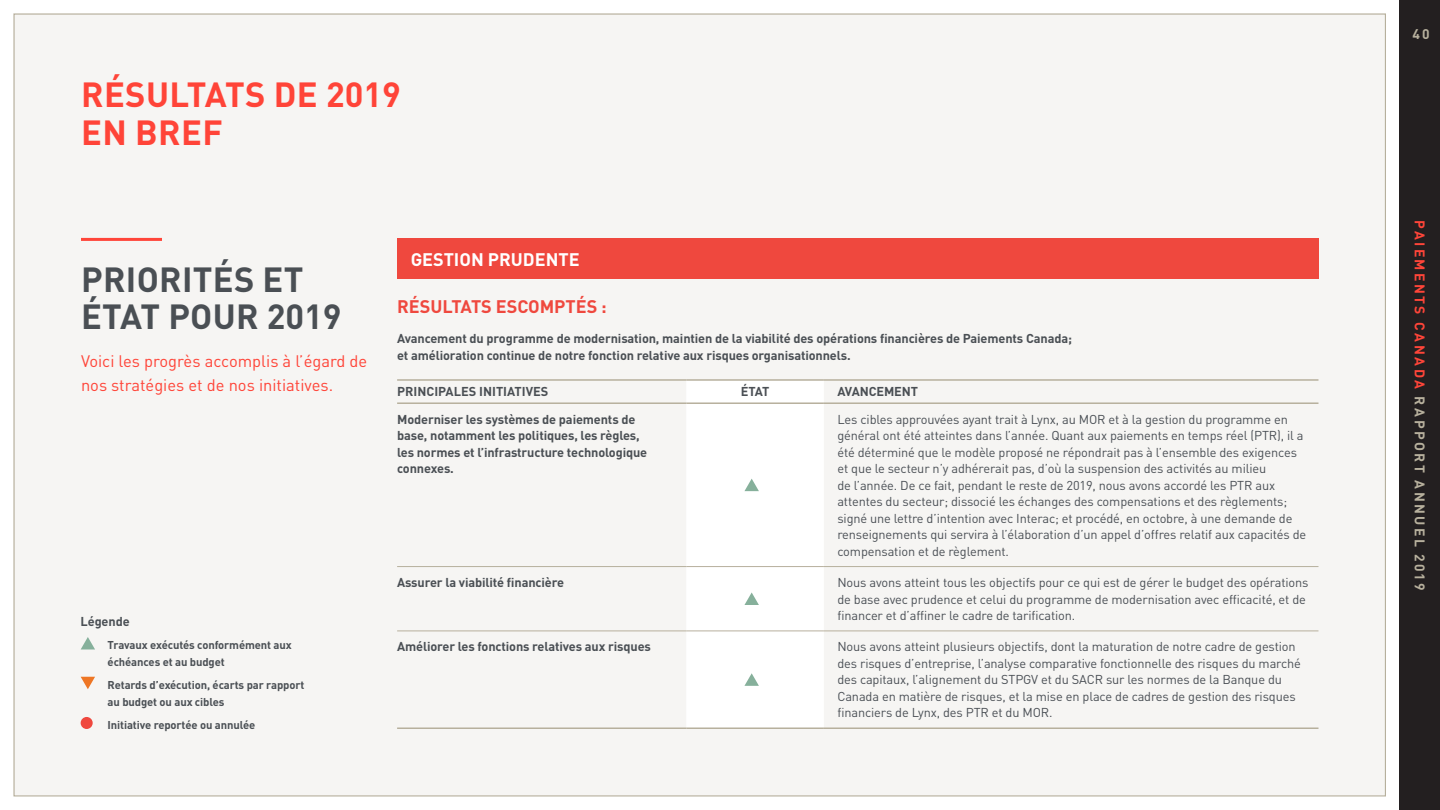
<style>
.page{position:relative;width:1440px;height:810px;background:#fff}
.page>*{position:absolute;margin:0;border:0;box-sizing:border-box;transform-origin:0 0}
.t1{font:700 34.5px/37.5px "DIN Pro";letter-spacing:.01em;color:#4a4f54}
.t2{font:700 34.5px/37.5px "DIN Pro";letter-spacing:.01em;color:#ff4438}
.t3{font:700 18px "DIN Pro";color:#ef483e}
.t4{font:700 18px "DIN Pro";color:#fff}
.t5{font:16.5px/24px "DIN Pro";color:#ff4438}
.t6{font:700 13.8px "DIN Pro";letter-spacing:.17em;color:#b7b09d}
.t7{font:12.75px/16.5px "DIN Pro";letter-spacing:-.01em;color:#4a4f55}
.t8{font:700 12.75px/16.5px "DIN Pro";letter-spacing:-.01em;color:#4a4f54}
.t9{font:700 11.25px/16.5px "DIN Pro";letter-spacing:-.01em;color:#4a4f54}
.s1{color:#ff4539}
</style>
<div class="page">
<div style="left:14px;top:14px;width:1372px;height:782px;background:#f6f5f3"></div>
<hr style="left:81px;top:238px;width:81px;height:3px;background:#ff4539">
<div style="left:686px;top:381px;width:138px;height:347px;background:#fff"></div>
<hr style="left:397px;top:566px;width:289px;height:1px;background:#b7b09d">
<hr style="left:686px;top:566px;width:138px;height:1px;background:#b7b09d">
<hr style="left:824px;top:566px;width:494px;height:1px;background:#b7b09d">
<hr style="left:397px;top:631px;width:289px;height:1px;background:#b7b09d">
<hr style="left:686px;top:631px;width:138px;height:1px;background:#b7b09d">
<hr style="left:824px;top:631px;width:494px;height:1px;background:#b7b09d">
<hr style="left:397px;top:728px;width:289px;height:1px;background:#b7b09d">
<hr style="left:686px;top:728px;width:138px;height:1px;background:#b7b09d">
<hr style="left:824px;top:728px;width:494px;height:1px;background:#b7b09d">
<hr style="left:397px;top:379px;width:289px;height:2px;background:#b7b09d">
<hr style="left:686px;top:379px;width:138px;height:2px;background:#b7b09d">
<hr style="left:824px;top:379px;width:494px;height:2px;background:#b7b09d">
<hr style="left:397px;top:402px;width:289px;height:2px;background:#b7b09d">
<hr style="left:686px;top:402px;width:138px;height:2px;background:#b7b09d">
<hr style="left:824px;top:402px;width:494px;height:2px;background:#b7b09d">
<svg style="left:744px;top:479px;width:15px;height:12px"></svg>
<svg style="left:744px;top:592px;width:15px;height:13px"></svg>
<svg style="left:744px;top:673px;width:15px;height:13px"></svg>
<div style="left:397px;top:239px;width:921px;height:40px;background:#ef483e"></div>
<svg style="left:81px;top:637px;width:14px;height:12px"></svg>
<svg style="left:81px;top:677px;width:14px;height:12px"></svg>
<div style="left:81px;top:717px;width:12px;height:12px;background:#ef483e;border-radius:50%"></div>
<div style="left:1399px;top:0;width:41px;height:810px;background:#231f20"></div>
<h1 class="t2" style="left:81px;top:75px;width:321px">RÉSULTATS DE 2019<br>EN BREF</h1>
<h1 class="t1" style="left:81px;top:259px;width:262px">PRIORITÉS ET<br>ÉTAT POUR 2019</h1>
<p class="t5" style="left:81px;top:348px;width:288px">Voici les progrès accomplis à l’égard de nos stratégies et de nos initiatives.</p>
<p class="t8" style="left:81px;top:613px;width:51px">Légende</p>
<p class="t9" style="left:108px;top:637px;width:186px">Travaux exécutés conformément aux échéances et au budget</p>
<p class="t9" style="left:108px;top:676px;width:198px">Retards d’exécution, écarts par rapport au budget ou aux cibles</p>
<p class="t9" style="left:108px;top:716px;width:149px">Initiative reportée ou annulée</p>
<h2 class="t4" style="left:411px;top:247px;width:170px">GESTION PRUDENTE</h2>
<h2 class="t3" style="left:397px;top:294px;width:211px">RÉSULTATS ESCOMPTÉS :</h2>
<p class="t8" style="left:397px;top:330px;width:676px">Avancement du programme de modernisation, maintien de la viabilité des opérations financières de Paiements Canada; et amélioration continue de notre fonction relative aux risques organisationnels.</p>
<p class="t8" style="left:397px;top:383px;width:153px">PRINCIPALES INITIATIVES</p>
<p class="t8" style="left:741px;top:383px;width:30px">ÉTAT</p>
<p class="t8" style="left:837px;top:383px;width:82px">AVANCEMENT</p>
<p class="t8" style="left:397px;top:410px;width:252px">Moderniser les systèmes de paiements de base, notamment les politiques, les règles, les normes et l’infrastructure technologique connexes.</p>
<p class="t7" style="left:837px;top:410px;width:471px">Les cibles approuvées ayant trait à Lynx, au MOR et à la gestion du programme en général ont été atteintes dans l’année. Quant aux paiements en temps réel (PTR), il a été déterminé que le modèle proposé ne répondrait pas à l’ensemble des exigences et que le secteur n’y adhérerait pas, d’où la suspension des activités au milieu<br>de l’année. De ce fait, pendant le reste de 2019, nous avons accordé les PTR aux attentes du secteur; dissocié les échanges des compensations et des règlements; signé une lettre d’intention avec Interac; et procédé, en octobre, à une demande de renseignements qui servira à l’élaboration d’un appel d’offres relatif aux capacités de compensation et de règlement.</p>
<p class="t8" style="left:397px;top:574px;width:168px">Assurer la viabilité financière</p>
<p class="t7" style="left:837px;top:574px;width:473px">Nous avons atteint tous les objectifs pour ce qui est de gérer le budget des opérations de base avec prudence et celui du programme de modernisation avec efficacité, et de financer et d’affiner le cadre de tarification.</p>
<p class="t8" style="left:397px;top:638px;width:255px">Améliorer les fonctions relatives aux risques</p>
<p class="t7" style="left:837px;top:638px;width:465px">Nous avons atteint plusieurs objectifs, dont la maturation de notre cadre de gestion des risques d’entreprise, l’analyse comparative fonctionnelle des risques du marché des capitaux, l’alignement du STPGV et du SACR sur les normes de la Banque du Canada en matière de risques, et la mise en place de cadres de gestion des risques financiers de Lynx, des PTR et du MOR.</p>
<p class="t6" style="left:1412px;top:25px;width:19px">40</p>
<p class="t6" style="left:1429px;top:220px;width:372px;rotate:90deg"><span class="s1">PAIEMENTS CANADA</span> RAPPORT ANNUEL 2019</p>
</div>
